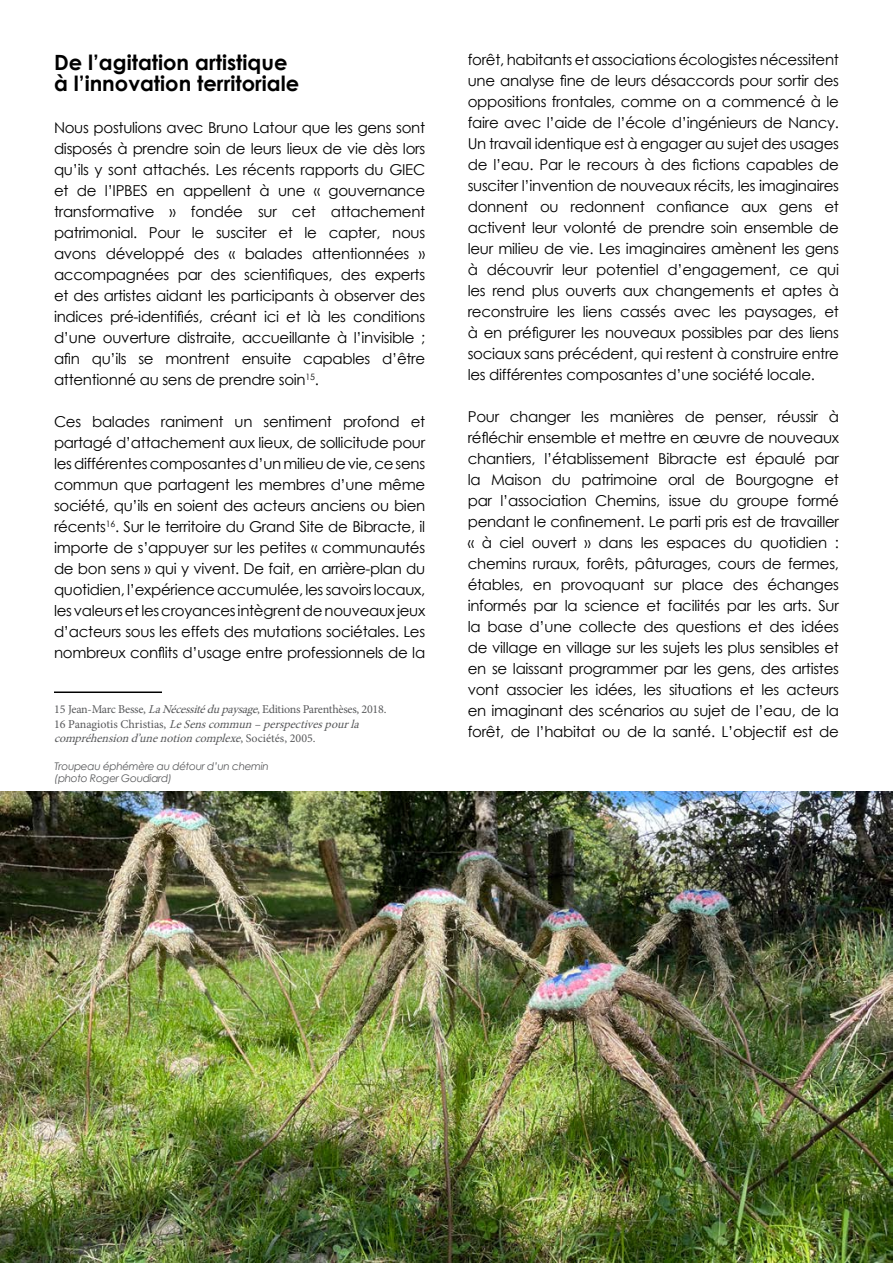
<style>
.page{position:relative;width:893px;height:1263px;background:#fff}
.page>*{position:absolute;margin:0;border:0;box-sizing:border-box;transform-origin:0 0}
.t1{font:700 21px/21px "Century Gothic";color:#000}
.t2{font:15px/21px "Century Gothic";letter-spacing:-.02em;color:#000;text-align:justify}
.t3{font:italic 12px/14.4px "Minion Pro";color:#58595b}
.t4{font:italic 10.5px/12.6px "Century Gothic";letter-spacing:-.03em;color:#58595b}
.s1{font-style:normal}
</style>
<div class="page">
<hr style="left:54px;top:691px;width:108px;height:2px;background:#000">
<img style="left:0;top:791px;width:893px;height:471px">
<h1 class="t1" style="left:54px;top:51px;width:247px">De l’agitation artistique à l’innovation territoriale</h1>
<p class="t2" style="left:54px;top:117px;width:373px">Nous postulions avec Bruno Latour que les gens sont disposés à prendre soin de leurs lieux de vie dès lors qu’ils y sont attachés. Les récents rapports du GIEC et de l’IPBES en appellent à une « gouvernance transformative » fondée sur cet attachement patrimonial. Pour le susciter et le capter, nous avons développé des « balades attentionnées » accompagnées par des scientifiques, des experts et des artistes aidant les participants à observer des indices pré-identifiés, créant ici et là les conditions d’une ouverture distraite, accueillante à l’invisible ; afin qu’ils se montrent ensuite capables d’être attentionné au sens de prendre soin<sup>15</sup>.</p>
<p class="t2" style="left:54px;top:411px;width:373px">Ces balades raniment un sentiment profond et partagé d’attachement aux lieux, de sollicitude pour les différentes composantes d’un milieu de vie, ce sens commun que partagent les membres d’une même société, qu’ils en soient des acteurs anciens ou bien récents<sup>16</sup>. Sur le territoire du Grand Site de Bibracte, il importe de s’appuyer sur les petites « communautés de bon sens » qui y vivent. De fait, en arrière-plan du quotidien, l’expérience accumulée, les savoirs locaux, les valeurs et les croyances intègrent de nouveaux jeux d’acteurs sous les effets des mutations sociétales. Les nombreux conflits d’usage entre professionnels de la</p>
<p class="t3" style="left:54px;top:702px;width:334px"><span class="s1">15 Jean-Marc Besse,</span> LaNécessitédupaysage<span class="s1">, Editions Parenthèses, 2018.<br>1 6 P a n a g i o t i s C h r i s t i a s ,</span> LeSenscommun–perspectivespourla compréhensiond’unenotioncomplexe<span class="s1">, S o c i é t é s , 2 0 0 5 .</span></p>
<p class="t4" style="left:54px;top:760px;width:216px">Troupeau éphémère au détour d’un chemin (photo Roger Goudiard)</p>
<p class="t2" style="left:468px;top:49px;width:373px">forêt, habitants et associations écologistes nécessitent une analyse fine de leurs désaccords pour sortir des oppositions frontales, comme on a commencé à le faire avec l’aide de l’école d’ingénieurs de Nancy.<br>Un travail identique est à engager au sujet des usages de l’eau. Par le recours à des fictions capables de susciter l’invention de nouveaux récits, les imaginaires donnent ou redonnent confiance aux gens et activent leur volonté de prendre soin ensemble de leur milieu de vie. Les imaginaires amènent les gens à découvrir leur potentiel d’engagement, ce qui les rend plus ouverts aux changements et aptes à reconstruire les liens cassés avec les paysages, et à en préfigurer les nouveaux possibles par des liens sociaux sans précédent, qui restent à construire entre les différentes composantes d’une société locale.</p>
<p class="t2" style="left:468px;top:406px;width:373px">Pour changer les manières de penser, réussir à réfléchir ensemble et mettre en œuvre de nouveaux chantiers, l’établissement Bibracte est épaulé par la Maison du patrimoine oral de Bourgogne et par l’association Chemins, issue du groupe formé pendant le confinement. Le parti pris est de travailler « à ciel ouvert » dans les espaces du quotidien : chemins ruraux, forêts, pâturages, cours de fermes, étables, en provoquant sur place des échanges informés par la science et facilités par les arts. Sur la base d’une collecte des questions et des idées de village en village sur les sujets les plus sensibles et en se laissant programmer par les gens, des artistes vont associer les idées, les situations et les acteurs en imaginant des scénarios au sujet de l’eau, de la forêt, de l’habitat ou de la santé. L’objectif est de</p>
</div>
